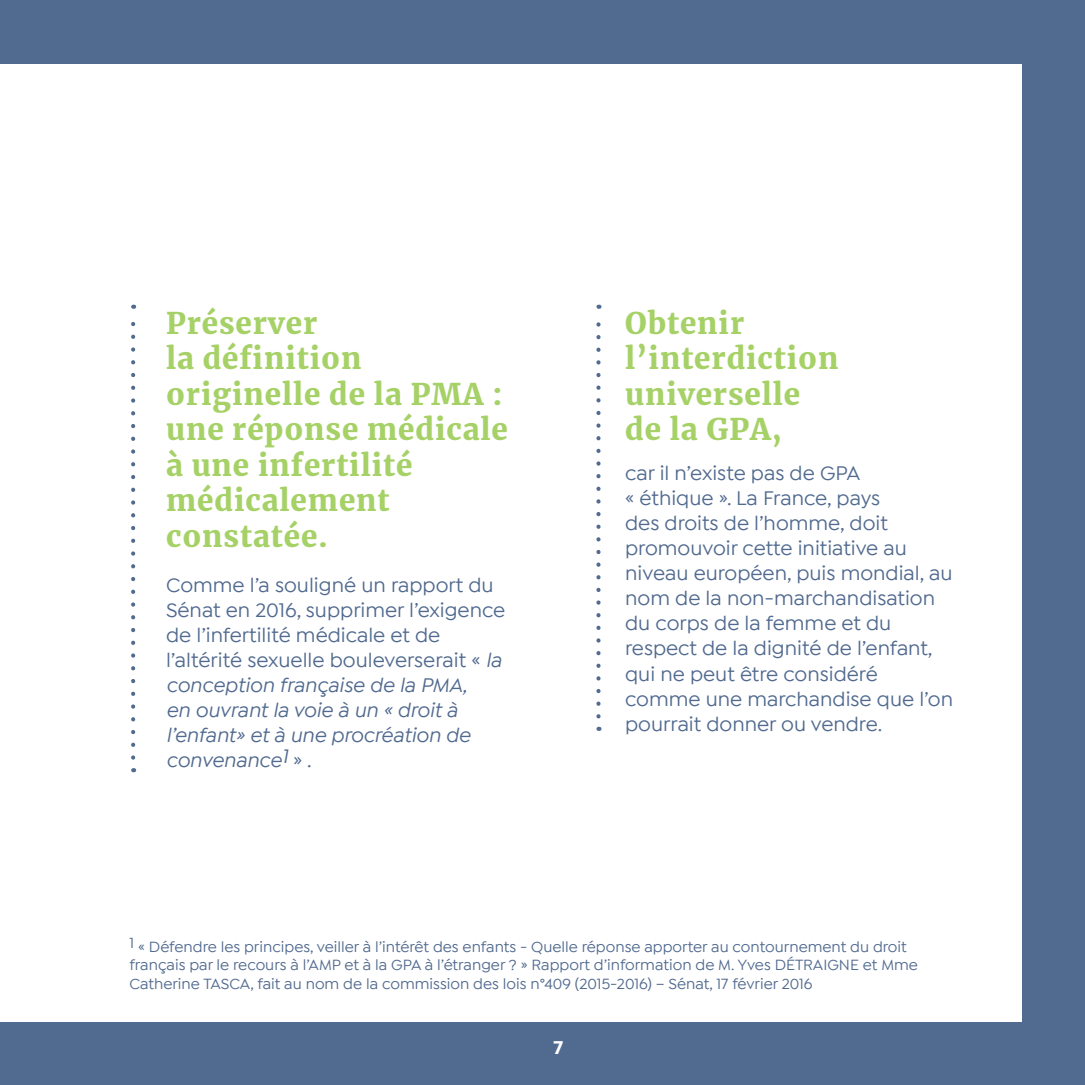
<style>
.page{position:relative;width:1085px;height:1085px;background:#fff}
.page>*{position:absolute;margin:0;border:0;box-sizing:border-box;transform-origin:0 0}
.t1{font:900 29.47px/35.6px "Merriweather";letter-spacing:.03em;color:#a6d167}
.t2{font:500 20.93px/25px "Isidora Sans";color:#516a8f}
.t3{font:700 19.12px "Isidora Sans";color:#fff}
.t4{font:500 15.75px/18.7px "Isidora Sans";color:#516a8f}
.s1{font-style:italic}
</style>
<div class="page">
<div style="left:0;top:0;width:1084px;height:1084px;background:#516a8f"></div>
<div style="left:0;top:64px;width:1020px;height:956px;background:#fff"></div>
<svg style="left:131px;top:304px;width:4px;height:453px"></svg>
<svg style="left:596px;top:304px;width:4px;height:412px"></svg>
<p class="t1" style="left:166px;top:304px;width:343px">Préserver<br>la définition originelle de la PMA : une réponse médicale à une infertilité médicalement constatée.</p>
<p class="t2" style="left:166px;top:572px;width:341px">Comme l’a souligné un rapport du<br>Sénat en 2016, supprimer l’exigence de l’infertilité médicale et de l’altérité sexuelle bouleverserait « <span class="s1">la conception française de la PMA,<br>en ouvrant la voie à un « droit à l’enfant» et à une procréation de convenance</span><sup>1</sup> » .</p>
<p class="t1" style="left:625px;top:304px;width:215px">Obtenir l’interdiction universelle de la GPA,</p>
<p class="t2" style="left:625px;top:460px;width:329px">car il n’existe pas de GPA<br>« éthique ». La France, pays<br>des droits de l’homme, doit promouvoir cette initiative au niveau européen, puis mondial, au nom de la non-marchandisation du corps de la femme et du respect de la dignité de l’enfant, qui ne peut être considéré comme une marchandise que l’on pourrait donner ou vendre.</p>
<p class="t4" style="left:129px;top:937px;width:789px"><sup>1</sup> « Défendre les principes, veiller à l’intérêt des enfants - Quelle réponse apporter au contournement du droit français par le recours à l’AMP et à la GPA à l’étranger ? » Rapport d’information de M. Yves DÉTRAIGNE et Mme<br>Catherine TASCA, fait au nom de la commission des lois n°409 (2015-2016) – Sénat, 17 février 2016</p>
<p class="t3" style="left:553px;top:1035px;width:11px">7</p>
</div>
